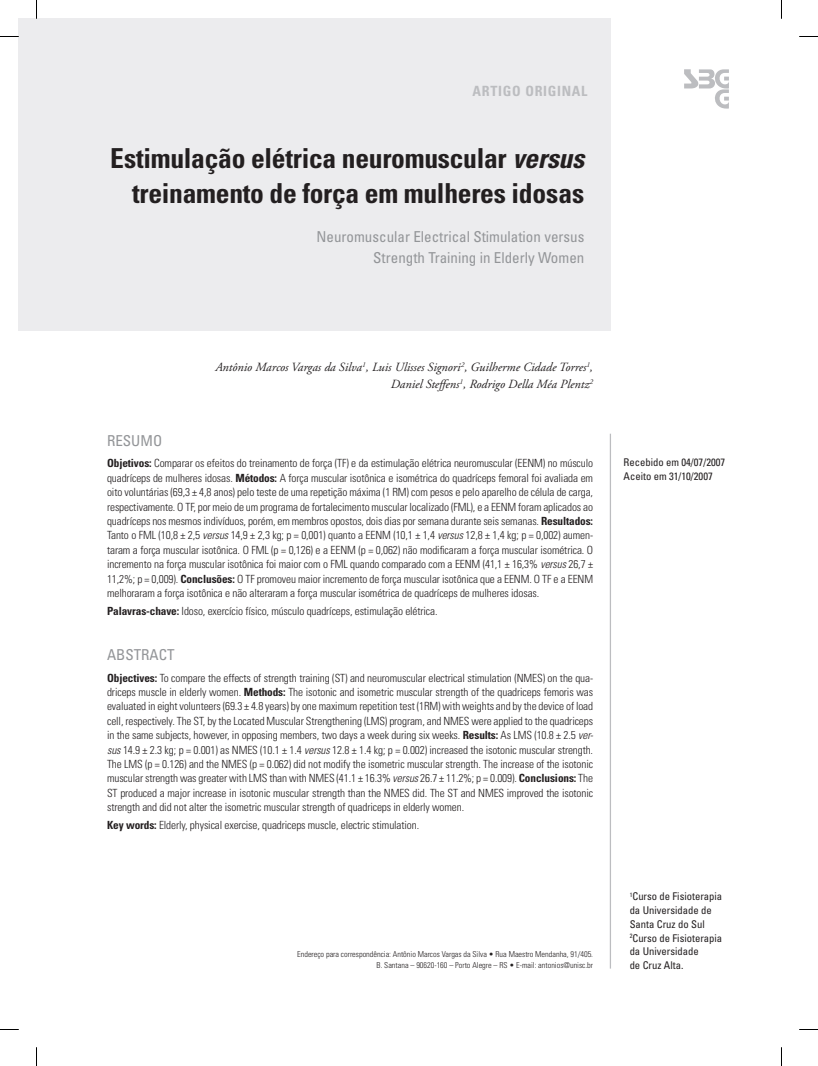
<style>
.page{position:relative;width:818px;height:1066px;background:#fff}
.page>*{position:absolute;margin:0;border:0;box-sizing:border-box;transform-origin:0 0}
.t1{font:700 condensed 27.5px/35px "Univers";letter-spacing:-.01em;color:#231f20;text-align:right}
.t2{font:condensed 15px/21.2px "Univers";color:#939598;text-align:right}
.t3{font:700 condensed 14.12px "Univers";letter-spacing:.05em;color:#bcbdc0}
.t4{font:italic 12.5px/16.2px "Adobe Garamond Pro";color:#231f20;text-align:right}
.t5{font:300 condensed 11.25px/14.4px "Univers LT Std";letter-spacing:-.01em;color:#231f20;text-align:justify}
.t6{font:condensed 10.62px/13.8px "Univers";color:#231f20}
.t7{font:300 condensed 8.12px/11.9px "Univers";color:#231f20;text-align:right}
.s1{font-style:italic}
.s2{font-weight:700}
</style>
<div class="page">
<div style="left:19px;top:19px;width:591px;height:312px;background:#ececee"></div>
<svg style="left:684px;top:69px;width:44px;height:40px"></svg>
<hr style="left:609px;top:433px;width:1px;height:535px;background:#bcbdc0">
<svg style="left:0;top:36px;width:19px;height:1px"></svg>
<svg style="left:799px;top:36px;width:18px;height:1px"></svg>
<svg style="left:36px;top:0;width:1px;height:19px"></svg>
<svg style="left:36px;top:1047px;width:1px;height:18px"></svg>
<p class="t3" style="left:472px;top:82px;width:9px">ARTI</p>
<p class="t3" style="left:502px;top:82px;width:86px">GO original</p>
<h1 class="t1" style="left:110px;top:140px;width:475px">Estimulação elétrica neuromuscular <span class="s1">versus </span>treinamento de força em mulheres idosas</h1>
<h2 class="t2" style="left:316px;top:225px;width:269px">Neuromuscular Electrical Stimulation versus<br>Strength Training in Elderly Women</h2>
<p class="t4" style="left:215px;top:359px;width:379px">Antônio Marcos Vargas da Silva<sup>1</sup>, Luis Ulisses Signori<sup>2</sup>, Guilherme Cidade Torres<sup>1</sup>,<br>Daniel Steffens<sup>1</sup>, Rodrigo Della Méa Plentz<sup>2</sup></p>
<h2 class="t2" style="left:107px;top:429px;width:57px">RESUMO</h2>
<p class="t5" style="left:107px;top:456px;width:487px"><span class="s2">Objetivos:</span> Comparar os efeitos do treinamento de força (TF) e da estimulação elétrica neuromuscular (EENM) no músculo quadríceps de mulheres idosas. <span class="s2">Métodos:</span> A força muscular isotônica e isométrica do quadríceps femoral foi avaliada em oito voluntárias (69,3 ± 4,8 anos) pelo teste de uma repetição máxima (1 RM) com pesos e pelo aparelho de célula de carga, respectivamente. O TF, por meio de um programa de fortalecimento muscular localizado (FML), e a EENM foram aplicados ao quadríceps nos mesmos indivíduos, porém, em membros opostos, dois dias por semana durante seis semanas. <span class="s2">Resultados:<br></span>Tanto o FML (10,8 ± 2,5 <span class="s1">versus</span> 14,9 ± 2,3 kg; p = 0,001) quanto a EENM (10,1 ± 1,4 <span class="s1">versus</span> 12,8 ± 1,4 kg; p = 0,002) aumen&shy;taram a força muscular isotônica. O FML (p = 0,126) e a EENM (p = 0,062) não modificaram a força muscular isométrica. O incremento na força muscular isotônica foi maior com o FML quando comparado com a EENM (41,1 ± 16,3% <span class="s1">versus</span> 26,7 ± 11,2%; p = 0,009). <span class="s2">Conclusões:</span> O TF promoveu maior incremento de força muscular isotônica que a EENM. O TF e a EENM melhoraram a força isotônica e não alteraram a força muscular isométrica de quadríceps de mulheres idosas.</p>
<p class="t5" style="left:107px;top:603px;width:332px"><span class="s2">Palavras-chave:</span> Idoso, exercício físico, músculo quadríceps, estimulação elétrica.</p>
<h2 class="t2" style="left:107px;top:643px;width:69px">ABSTRACT</h2>
<p class="t5" style="left:107px;top:670px;width:487px"><span class="s2">Objectives:</span> To compare the effects of strength training (ST) and neuromuscular electrical stimulation (NMES) on the qua&shy;driceps muscle in elderly women. <span class="s2">Methods:</span> The isotonic and isometric muscular strength of the quadriceps femoris was evaluated in eight volunteers (69.3 ± 4.8 years) by one maximum repetition test (1RM) with weights and by the device of load cell, respectively. The ST, by the Located Muscular Strengthening (LMS) program, and NMES were applied to the quadriceps in the same subjects, however, in opposing members, two days a week during six weeks. <span class="s2">Results:</span> As LMS (10.8 ± 2.5 <span class="s1">ver&shy;sus</span> 14.9 ± 2.3 kg; p = 0.001) as NMES (10.1 ± 1.4 <span class="s1">versus</span> 12.8 ± 1.4 kg; p = 0.002) increased the isotonic muscular strength.<br>The LMS (p = 0.126) and the NMES (p = 0.062) did not modify the isometric muscular strength. The increase of the isotonic muscular strength was greater with LMS than with NMES (41.1 ± 16.3% <span class="s1">versus</span> 26.7 ± 11.2%; p = 0.009). <span class="s2">Conclusions:</span> The ST produced a major increase in isotonic muscular strength than the NMES did. The ST and NMES improved the isotonic strength and did not alter the isometric muscular strength of quadriceps in elderly women.</p>
<p class="t5" style="left:107px;top:817px;width:313px"><span class="s2">Key words:</span> Elderly, physical exercise, quadriceps muscle, electric stimulation.</p>
<p class="t7" style="left:297px;top:947px;width:297px">Endereço para correspondência: Antônio Marcos Vargas da Silva • Rua Maestro Mendanha, 91/405.<br>B. Santana – 90620-160 – Porto Alegre – RS • E-mail: antonios@unisc.br</p>
<p class="t6" style="left:623px;top:455px;width:103px">Recebido em 04/07/2007<br>Aceito em 31/10/2007</p>
<p class="t6" style="left:629px;top:889px;width:94px"><sup>1</sup>Curso de Fisioterapia da Universidade de<br>Santa Cruz do Sul<br><sup>2</sup>Curso de Fisioterapia da Universidade<br>de Cruz Alta.</p>
</div>
